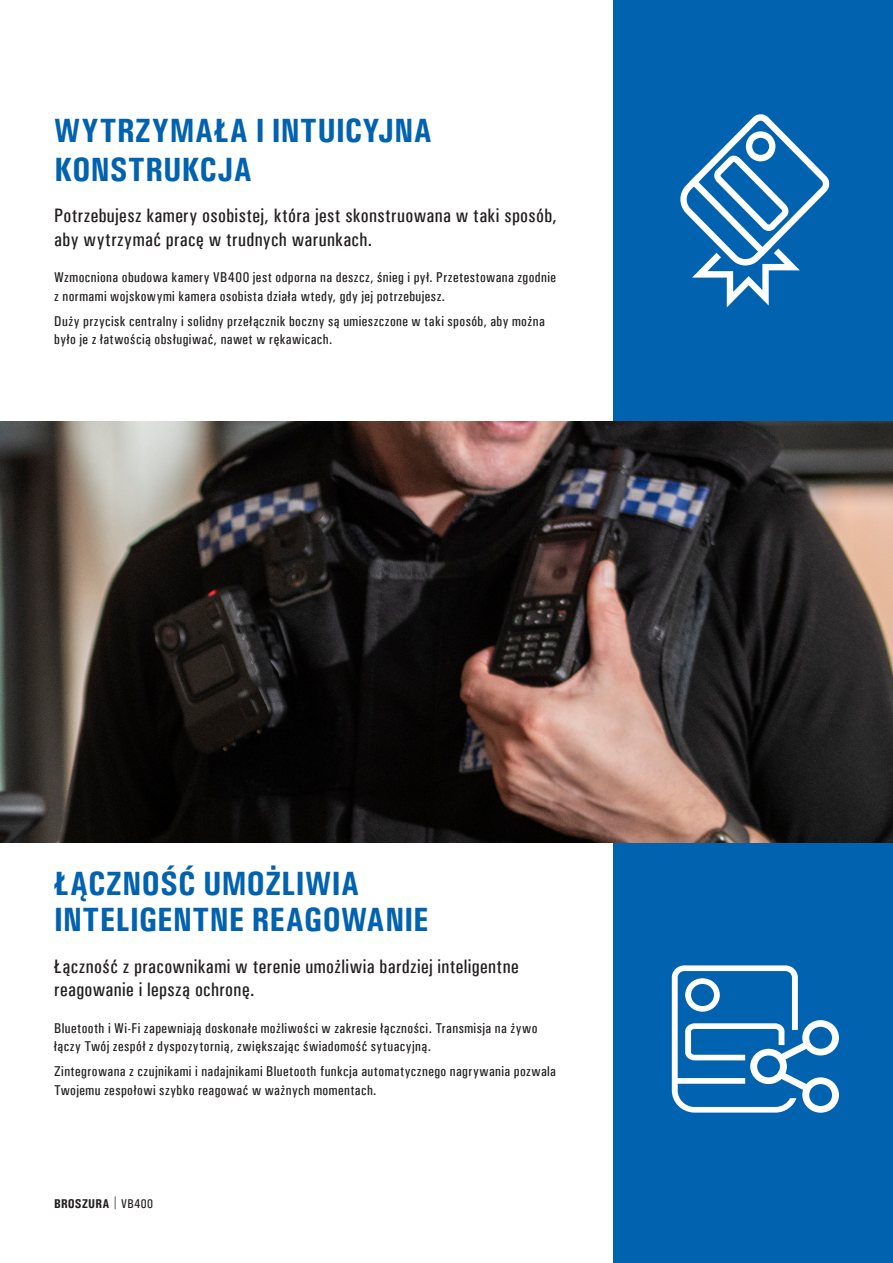
<style>
.page{position:relative;width:893px;height:1263px;background:#fff}
.page>*{position:absolute;margin:0;border:0;box-sizing:border-box;transform-origin:0 0}
.Body_Text{font:700 33.75px/36px "Univers Condensed";letter-spacing:.005em;color:#0162b0}
.Body_Text-2{font:500 19.5px/23.2px "Univers Condensed";letter-spacing:.02em;color:#231f20}
.Body_Text-3{font:500 14.25px/18.3px "Univers Condensed";letter-spacing:.03em;color:#231f20}
.t1{font:700 12.75px "Univers Condensed";letter-spacing:.015em;color:#231f20}
.s1{font-weight:500}
</style>
<div class="page">
<div style="left:613px;top:0;width:280px;height:422px;background:#0162b0"></div>
<div style="left:613px;top:843px;width:280px;height:420px;background:#0162b0"></div>
<img style="left:0;top:422px;width:893px;height:421px">
<svg style="left:672px;top:965px;width:167px;height:148px"></svg>
<svg style="left:680px;top:114px;width:150px;height:193px"></svg>
<p class="Body_Text" style="left:54px;top:110px;width:380px;line-height:39px">WYTRZYMAŁA I INTUICYJNA<br>KONSTRUKCJA</p>
<p class="Body_Text-2" style="left:54px;top:204px;width:504px">Potrzebujesz kamery osobistej, która jest skonstruowana w taki sposób, aby wytrzymać pracę w trudnych warunkach.</p>
<p class="Body_Text-3" style="left:54px;top:268px;width:503px">Wzmocniona obudowa kamery VB400 jest odporna na deszcz, śnieg i pył. Przetestowana zgodnie z normami wojskowymi kamera osobista działa wtedy, gdy jej potrzebujesz.</p>
<p class="Body_Text-3" style="left:54px;top:312px;width:492px">Duży przycisk centralny i solidny przełącznik boczny są umieszczone w taki sposób, aby można było je z łatwością obsługiwać, nawet w rękawicach.</p>
<p class="Body_Text" style="left:54px;top:865px;width:376px">ŁĄCZNOŚĆ UMOŻLIWIA<br>INTELIGENTNE REAGOWANIE</p>
<p class="Body_Text-2" style="left:54px;top:954px;width:466px">Łączność z pracownikami w terenie umożliwia bardziej inteligentne reagowanie i lepszą ochronę.</p>
<p class="Body_Text-3" style="left:54px;top:1019px;width:485px">Bluetooth i Wi-Fi zapewniają doskonałe możliwości w zakresie łączności. Transmisja na żywo łączy Twój zespół z dyspozytornią, zwiększając świadomość sytuacyjną.</p>
<p class="Body_Text-3" style="left:54px;top:1062px;width:503px">Zintegrowana z czujnikami i nadajnikami Bluetooth funkcja automatycznego nagrywania pozwala<br>Twojemu zespołowi szybko reagować w ważnych momentach.</p>
<p class="t1" style="left:54px;top:1195px;width:101px">BROSZURA <span class="s1">| VB400</span></p>
</div>
